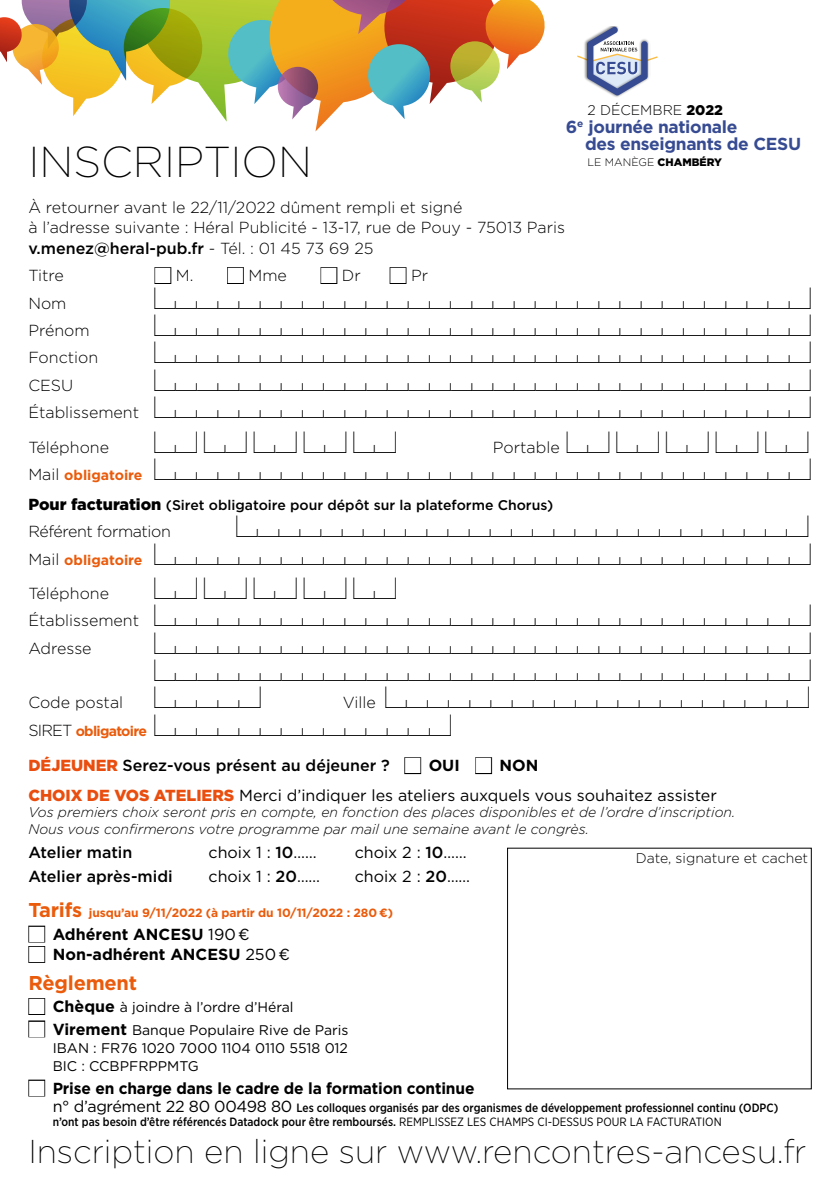
<style>
.page{position:relative;width:840px;height:1191px;background:#fff}
.page>*{position:absolute;margin:0;border:0;box-sizing:border-box;transform-origin:0 0}
.t1{font:100 64.8px "Gotham";letter-spacing:-.04em;color:#000}
.t2{font:100 47.6px "Gotham";letter-spacing:-.04em;color:#000}
.t3{font:200 43.2px "Gotham";color:#000}
.t4{font:200 33px "Gotham";color:#000}
.t5{font:28px/27.4px "Casesaremplir Roman";color:#000;text-align:right}
.t6{font:700 20px "Gotham";letter-spacing:-.01em;color:#ea5b0b}
.t7{font:700 17.4px/17.2px "Gotham";letter-spacing:-.02em;color:#374b92}
.t8{font:300 16px/20.4px "Gotham";color:#000}
.t9{font:16px/29.8px "Gotham";color:#000}
.t10{font:700 16px "Gotham";letter-spacing:-.01em;color:#000}
.t11{font:500 16px "Gotham";color:#000}
.t12{font:300 16px "Gotham";letter-spacing:-.025em;color:#000}
.t13{font:italic 300 14px/16.4px "Gotham";color:#000}
.t14{font:14px/18.4px "Gotham";color:#000;text-align:justify}
.t15{font:500 14px "Gotham";color:#000}
.t16{font:300 14px "Gotham";color:#000}
.t17{font:500 12px/14.4px "Gotham Narrow";color:#000}
.t18{font:700 12px "Gotham";letter-spacing:-.01em;color:#ea5b0b}
.t19{font:300 10.8px "Gotham";color:#000}
.s1{font-weight:900}
.s2{font-weight:500}
.s3{font-family:"Gotham";font-weight:300;font-size:16px}
.s4{font-family:"Gotham";font-weight:700;font-size:14px;color:#ea5b0b}
.s5{font-weight:900;font-size:16px}
.s6{font-family:"Casesaremplir Roman";font-weight:400;font-size:28px}
.s7{font-weight:900;color:#e94e0f}
.s8{font-weight:700}
.s9{font-size:20px}
.s10{font-weight:400}
.s11{font-weight:700;font-size:16px}
.s12{font-family:"Gotham";font-weight:400;font-size:16px}
</style>
<div class="page">
<svg style="left:0;top:0;width:545px;height:131px"></svg>
<svg style="left:577px;top:26px;width:80px;height:69px"></svg>
<h3 class="t3" style="left:28px;top:134px;width:285px">INSCRIPTION</h3>
<p class="t16" style="left:587px;top:101px;width:137px">2 DÉCEMBRE <span class="s1">2022</span></p>
<p class="t7" style="left:584px;top:118px;width:217px;text-indent:-19px">6<sup>e</sup> journée nationale<br>des enseignants de CESU</p>
<p class="t19" style="left:587px;top:156px;width:136px">LE MANÈGE <span class="s1">CHAMBÉRY</span></p>
<p class="t8" style="left:28px;top:197px;width:538px">À retourner avant le 22/11/2022 dûment rempli et signé<br>à l’adresse suivante : Héral Publicité - 13-17, rue de Pouy - 75013 Paris <span class="s2">v.menez@heral-pub.fr</span> - Tél. : 01 45 73 69 25</p>
<p class="t8" style="left:28px;top:265px;width:37px">Titre</p>
<p class="t8" style="left:154px;top:265px;width:40px">■ M.</p>
<p class="t8" style="left:227px;top:265px;width:61px">■ Mme</p>
<p class="t8" style="left:320px;top:265px;width:42px">■ Dr</p>
<p class="t8" style="left:389px;top:265px;width:40px">■ Pr</p>
<p class="t8" style="left:28px;top:292px;width:40px">Nom</p>
<p class="t5" style="left:154px;top:285px;width:657px">ABBBBBBBBBBBBBBBBBBBBBBBBBBBBBC</p>
<p class="t8" style="left:28px;top:320px;width:63px">Prénom</p>
<p class="t5" style="left:154px;top:313px;width:657px">ABBBBBBBBBBBBBBBBBBBBBBBBBBBBBC</p>
<p class="t8" style="left:28px;top:347px;width:71px">Fonction</p>
<p class="t5" style="left:154px;top:340px;width:657px">ABBBBBBBBBBBBBBBBBBBBBBBBBBBBBC</p>
<p class="t8" style="left:28px;top:374px;width:46px">CESU</p>
<h1 class="t1" style="left:-2px;top:185px;width:288px">Le défi de</h1>
<h1 class="t1" style="left:168px;top:280px;width:367px">en formation</h1>
<p class="t5" style="left:28px;top:367px;width:783px">ABBBBBBBBBBBBBBBBBBBBBBBBBBBBBC<br><span class="s3">Établissement</span> ABBBBBBBBBBBBBBBBBBBBBBBBBBBBBC</p>
<p class="t8" style="left:28px;top:436px;width:82px">Téléphone</p>
<p class="t5" style="left:154px;top:429px;width:243px">AC AC AC AC AC</p>
<p class="t5" style="left:28px;top:429px;width:783px"><span class="s3">Portable</span> AC AC AC AC AC<br><span class="s3">Mail</span> <span class="s4">obligatoire</span> ABBBBBBBBBBBBBBBBBBBBBBBBBBBBBC</p>
<p class="t15" style="left:28px;top:495px;width:526px"><span class="s5">Pour facturation</span> (Siret obligatoire pour dépôt sur la plateforme Chorus)</p>
<p class="t12" style="left:28px;top:521px;width:144px">Référent formation</p>
<h2 class="t2" style="left:449px;top:452px;width:211px">Le défi de</h2>
<p class="t5" style="left:28px;top:514px;width:783px">ABBBBBBBBBBBBBBBBBBBBBBBBBC<br><span class="s3">Mail</span> <span class="s4">obligatoire</span> ABBBBBBBBBBBBBBBBBBBBBBBBBBBBBC</p>
<p class="t8" style="left:28px;top:582px;width:82px">Téléphone</p>
<h2 class="t2" style="left:573px;top:522px;width:269px">en formation</h2>
<p class="t5" style="left:28px;top:575px;width:783px;text-align:left;text-indent:126px">AC AC AC AC AC<br><span class="s3">Établissement</span> ABBBBBBBBBBBBBBBBBBBBBBBBBBBBBC</p>
<p class="t8" style="left:28px;top:637px;width:65px">Adresse</p>
<p class="t5" style="left:154px;top:630px;width:657px;text-align:left">ABBBBBBBBBBBBBBBBBBBBBBBBBBBBBC<br>ABBBBBBBBBBBBBBBBBBBBBBBBBBBBBC</p>
<p class="t8" style="left:28px;top:692px;width:234px">Code postal <span class="s6">ABBBC</span></p>
<p class="t5" style="left:28px;top:685px;width:781px;text-align:left;text-indent:314px"><span class="s3">Ville</span> ABBBBBBBBBBBBBBBBBBC<br><span class="s3">SIRET</span> <span class="s4">obligatoire</span> ABBBBBBBBBBBBC</p>
<p class="t9" style="left:28px;top:750px;width:689px"><span class="s7">DÉJEUNER</span> <span class="s2">Serez-vous présent au déjeuner ?</span> ■ <span class="s8">OUI</span> ■ <span class="s8">NON<br></span><span class="s7">CHOIX DE VOS ATELIERS</span> Merci d’indiquer les ateliers auxquels vous souhaitez assister</p>
<p class="t13" style="left:28px;top:804px;width:708px">Vos premiers choix seront pris en compte, en fonction des places disponibles et de l’ordre d’inscription.<br>Nous vous confirmerons votre programme par mail une semaine avant le congrès.</p>
<p class="t11" style="left:28px;top:841px;width:105px">Atelier matin</p>
<p class="t9" style="left:208px;top:837px;width:109px">choix 1 : <span class="s2">10</span>……</p>
<p class="t9" style="left:354px;top:837px;width:113px">choix 2 : <span class="s2">10</span>……</p>
<p class="t11" style="left:28px;top:865px;width:146px">Atelier après-midi</p>
<p class="t9" style="left:208px;top:861px;width:113px">choix 1 : <span class="s2">20</span>……</p>
<p class="t9" style="left:354px;top:861px;width:117px">choix 2 : <span class="s2">20</span>……</p>
<p class="t18" style="left:28px;top:905px;width:366px"><span class="s9">Tarifs</span> jusqu’au 9/11/2022 (à partir du 10/11/2022 : 280 €)</p>
<p class="t10" style="left:28px;top:923px;width:222px">■ Adhérent ANCESU <span class="s10">190 €</span></p>
<p class="t10" style="left:28px;top:943px;width:263px">■ Non-adhérent ANCESU <span class="s10">250 €</span></p>
<p class="t6" style="left:28px;top:969px;width:110px">Règlement</p>
<p class="t14" style="left:28px;top:997px;width:266px">■ <span class="s11">Chèque</span> à joindre à l’ordre d’Héral</p>
<p class="t14" style="left:53px;top:1020px;width:297px;text-indent:-24px">■ <span class="s11">Virement</span> Banque Populaire Rive de Paris IBAN : FR76 1020 7000 1104 0110 5518 012<br>BIC : CCBPFRPPMTG</p>
<p class="t10" style="left:28px;top:1077px;width:447px">■ Prise en charge dans le cadre de la formation continue</p>
<p class="t17" style="left:53px;top:1100px;width:726px"><span class="s12">n° d’agrément 22 80 00498 80</span> Les colloques organisés par des organismes de développement professionnel continu (ODPC) n’ont pas besoin d’être référencés Datadock pour être remboursés. <span class="s10">REMPLISSEZ LES CHAMPS CI-DESSUS POUR LA FACTURATION</span></p>
<p class="t16" style="left:635px;top:848px;width:174px">Date, signature et cachet</p>
<p class="t4" style="left:28px;top:1130px;width:778px">Inscription en ligne sur www.rencontres-ancesu.fr</p>
</div>
